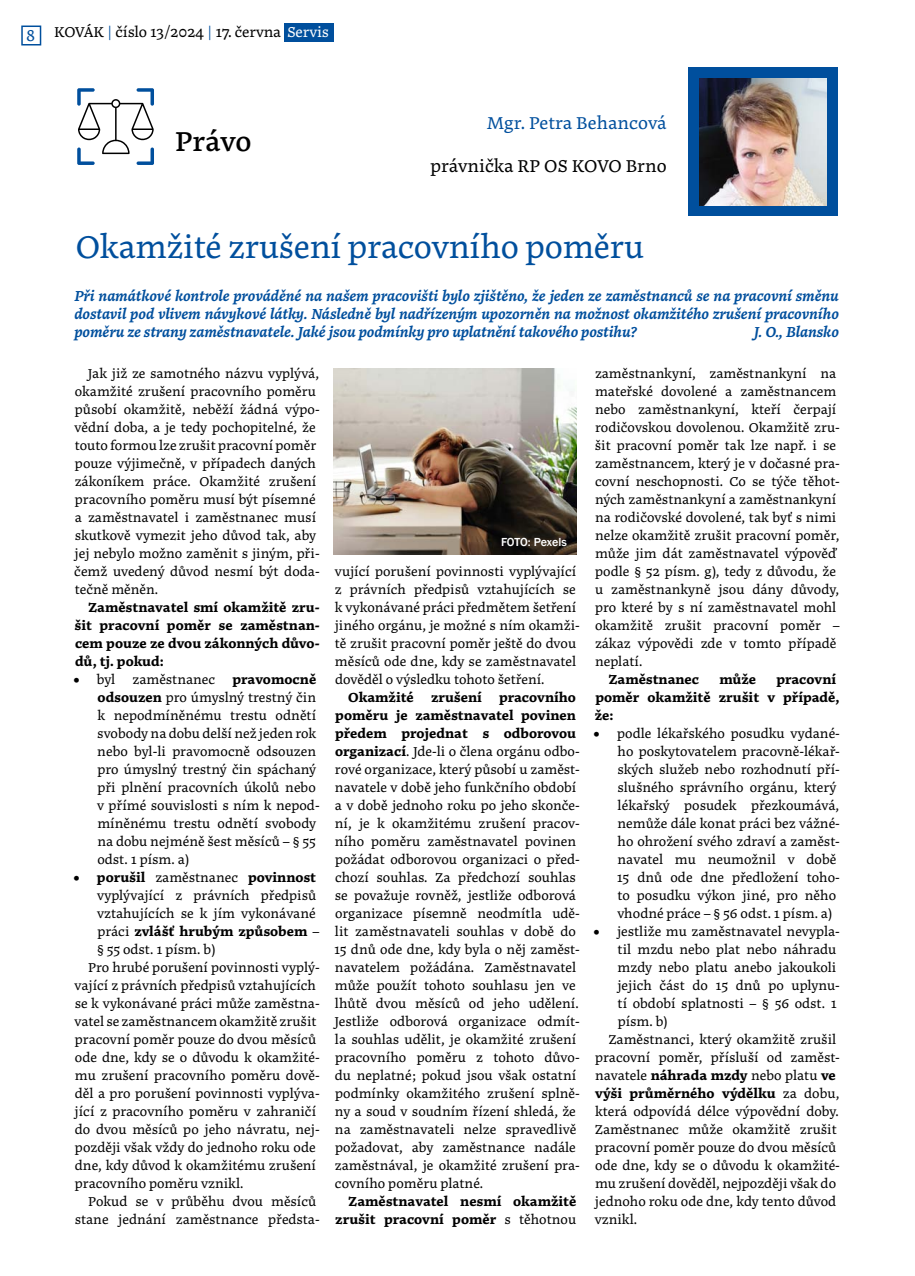
<style>
.page{position:relative;width:915px;height:1276px;background:#fff}
.page>*{position:absolute;margin:0;border:0;box-sizing:border-box;transform-origin:0 0}
.t1{font:33px "Noort";letter-spacing:-.01em;color:#004f9d}
.t2{font:28.5px "Noort";letter-spacing:-.005em;color:#000}
.t3{font:18px "Noort";color:#000}
.t4{font:18px "Noort";color:#004f9d}
.t5{font:16.5px "Noort";color:#004f9d}
.t6{font:italic 600 15px/18px "Noort";letter-spacing:-.01em;color:#004f9d;text-align:justify}
.t7{font:15px "Noort";letter-spacing:-.01em;color:#000}
.t8{font:13.5px/18px "Noort";color:#000}
.t9{font:700 13.5px/18px "Noort";color:#000;text-align:justify}
.t10{font:500 12px "Franklin Gothic";letter-spacing:-.015em;color:#fff}
.s1{color:#004f9d}
.s2{color:#fff}
.s3{font-weight:700}
.s4{font-weight:400}
</style>
<div class="page">
<div style="left:21px;top:26px;width:20px;height:19px;border:2px solid #004f9d"></div>
<div style="left:687px;top:68px;width:150px;height:148px;background:#004f9d"></div>
<img style="left:699px;top:78px;width:127px;height:128px">
<svg style="left:77px;top:88px;width:77px;height:77px"></svg>
<img style="left:334px;top:369px;width:242px;height:185px">
<div style="left:284px;top:23px;width:49px;height:19px;background:#004f9d"></div>
<p class="t5" style="left:26px;top:26px;width:11px">8</p>
<p class="t7" style="left:54px;top:23px;width:276px">KOVÁK <span class="s1">|</span> číslo 13/2024 <span class="s1">|</span> 17. června <span class="s2">Servis</span></p>
<h2 class="t2" style="left:175px;top:124px;width:78px">Právo</h2>
<h3 class="t4" style="left:486px;top:112px;width:181px">Mgr. Petra Behancová</h3>
<h3 class="t3" style="left:430px;top:155px;width:238px">právnička RP OS KOVO Brno</h3>
<h1 class="t1" style="left:76px;top:227px;width:569px">Okamžité zrušení pracovního poměru</h1>
<p class="t6" style="left:74px;top:287px;width:765px">Při namátkové kontrole prováděné na našem pracovišti bylo zjištěno, že jeden ze zaměstnanců se na pracovní směnu dostavil pod vlivem návykové látky. Následně byl nadřízeným upozorněn na možnost okamžitého zrušení pracovního poměru ze strany zaměstnavatele. Jaké jsou podmínky pro uplatnění takového postihu?</p>
<p class="t6" style="left:753px;top:323px;width:87px">J. O., Blansko</p>
<p class="t8" style="left:74px;top:364px;width:247px;text-indent:14px">Jak již ze samotného názvu vyplývá, okamžité zrušení pracovního poměru působí okamžitě, neběží žádná výpo&shy;vědní doba, a je tedy pochopitelné, že touto formou lze zrušit pracovní poměr pouze výjimečně, v případech daných zákoníkem práce. Okamžité zrušení pracovního poměru musí být písemné a zaměstnavatel i zaměstnanec musí skutkově vymezit jeho důvod tak, aby jej nebylo možno zaměnit s jiným, při&shy;čemž uvedený důvod nesmí být doda&shy;tečně měněn.</p>
<p class="t9" style="left:74px;top:598px;width:246px;text-indent:14px">Zaměstnavatel smí okamžitě zru&shy;šit pracovní poměr se zaměstnan&shy;cem pouze ze dvou zákonných důvo&shy;dů, tj. pokud:</p>
<p class="t8" style="left:73px;top:670px;width:44px">• byl</p>
<p class="t8" style="left:132px;top:670px;width:84px">zaměstnanec</p>
<p class="t8" style="left:97px;top:670px;width:224px;text-indent:135px"><span class="s3">pravomocně odsouzen</span> pro úmyslný trestný čin k nepodmíněnému trestu odnětí svobody na dobu delší než jeden rok nebo byl-li pravomocně odsouzen pro úmyslný trestný čin spáchaný při plnění pracovních úkolů nebo v přímé souvislosti s ním k nepod&shy;míněnému trestu odnětí svobody na dobu nejméně šest měsíců – § 55 odst. 1 písm. a)</p>
<p class="t9" style="left:73px;top:868px;width:245px"><span class="s4">•</span> porušil <span class="s4">zaměstnanec</span> povinnost</p>
<p class="t8" style="left:97px;top:886px;width:220px">vyplývající z právních předpisů</p>
<p class="t8" style="left:97px;top:904px;width:220px">vztahujících se k jím vykonávané</p>
<p class="t9" style="left:97px;top:922px;width:223px"><span class="s4">práci</span> zvlášť hrubým způsobem <span class="s4">–</span></p>
<p class="t8" style="left:97px;top:940px;width:120px">§ 55 odst. 1 písm. b)</p>
<p class="t8" style="left:88px;top:958px;width:233px">Pro hrubé porušení povinnosti vyplý-</p>
<p class="t8" style="left:75px;top:976px;width:243px">vající z právních předpisů vztahujících</p>
<p class="t8" style="left:75px;top:994px;width:246px">se k vykonávané práci může zaměstna-</p>
<p class="t8" style="left:75px;top:1012px;width:243px">vatel se zaměstnancem okamžitě zrušit</p>
<p class="t8" style="left:75px;top:1030px;width:243px">pracovní poměr pouze do dvou měsíců</p>
<p class="t8" style="left:75px;top:1048px;width:246px">ode dne, kdy se o důvodu k okamžité-</p>
<p class="t8" style="left:75px;top:1066px;width:246px">mu zrušení pracovního poměru dově-</p>
<p class="t8" style="left:75px;top:1084px;width:246px">děl a pro porušení povinnosti vyplýva-</p>
<p class="t8" style="left:75px;top:1102px;width:243px">jící z pracovního poměru v zahraničí</p>
<p class="t8" style="left:75px;top:1120px;width:246px">do dvou měsíců po jeho návratu, nej-</p>
<p class="t8" style="left:75px;top:1138px;width:242px">později však vždy do jednoho roku ode</p>
<p class="t8" style="left:75px;top:1156px;width:243px">dne, kdy důvod k okamžitému zrušení</p>
<p class="t8" style="left:75px;top:1174px;width:170px">pracovního poměru vznikl.</p>
<p class="t8" style="left:88px;top:1192px;width:229px">Pokud se v průběhu dvou měsíců</p>
<p class="t8" style="left:75px;top:1210px;width:246px">stane jednání zaměstnance předsta-</p>
<p class="t10" style="left:501px;top:535px;width:67px">FOTO: Pexels</p>
<p class="t8" style="left:334px;top:562px;width:246px">vující porušení povinnosti vyplývající z právních předpisů vztahujících se k vykonávané práci předmětem šetření jiného orgánu, je možné s ním okamži&shy;tě zrušit pracovní poměr ještě do dvou měsíců ode dne, kdy se zaměstnavatel dověděl o výsledku tohoto šetření.</p>
<p class="t9" style="left:348px;top:688px;width:67px">Okamžité</p>
<p class="t9" style="left:431px;top:688px;width:52px">zrušení</p>
<p class="t8" style="left:334px;top:688px;width:247px;text-indent:165px"><span class="s3">pracovního poměru je zaměstnavatel povinen předem projednat s odborovou organizací</span>. Jde-li o člena orgánu odbo&shy;rové organizace, který působí u zaměst&shy;navatele v době jeho funkčního období a v době jednoho roku po jeho skonče&shy;ní, je k okamžitému zrušení pracov&shy;ního poměru zaměstnavatel povinen požádat odborovou organizaci o před&shy;chozí souhlas. Za předchozí souhlas se považuje rovněž, jestliže odborová organizace písemně neodmítla udě&shy;lit zaměstnavateli souhlas v době do 15 dnů ode dne, kdy byla o něj zaměst&shy;navatelem požádána. Zaměstnavatel může použít tohoto souhlasu jen ve lhůtě dvou měsíců od jeho udělení.<br>Jestliže odborová organizace odmít&shy;la souhlas udělit, je okamžité zrušení pracovního poměru z tohoto důvo&shy;du neplatné; pokud jsou však ostatní podmínky okamžitého zrušení splně&shy;ny a soud v soudním řízení shledá, že na zaměstnavateli nelze spravedlivě požadovat, aby zaměstnance nadále zaměstnával, je okamžité zrušení pra&shy;covního poměru platné.</p>
<p class="t9" style="left:335px;top:1192px;width:242px;text-align:right">Zaměstnavatel nesmí okamžitě zrušit pracovní poměr <span class="s4">s těhotnou</span></p>
<p class="t8" style="left:594px;top:364px;width:246px">zaměstnankyní, zaměstnankyní na mateřské dovolené a zaměstnancem nebo zaměstnankyní, kteří čerpají rodičovskou dovolenou. Okamžitě zru&shy;šit pracovní poměr tak lze např. i se zaměstnancem, který je v dočasné pra&shy;covní neschopnosti. Co se týče těhot&shy;ných zaměstnankyní a zaměstnankyní na rodičovské dovolené, tak byť s nimi nelze okamžitě zrušit pracovní poměr, může jim dát zaměstnavatel výpověď podle § 52 písm. g), tedy z důvodu, že u zaměstnankyně jsou dány důvody, pro které by s ní zaměstnavatel mohl okamžitě zrušit pracovní poměr – zákaz výpovědi zde v tomto případě neplatí.</p>
<p class="t9" style="left:608px;top:670px;width:92px">Zaměstnanec</p>
<p class="t9" style="left:719px;top:670px;width:38px">může</p>
<p class="t9" style="left:594px;top:670px;width:246px;text-align:left;text-indent:181px">pracovní poměr okamžitě zrušit v případě, že:</p>
<p class="t8" style="left:616px;top:724px;width:225px;text-indent:-24px">• podle lékařského posudku vydané&shy;ho poskytovatelem pracovně-lékař&shy;ských služeb nebo rozhodnutí pří&shy;slušného správního orgánu, který lékařský posudek přezkoumává, nemůže dále konat práci bez vážné&shy;ho ohrožení svého zdraví a zaměst&shy;navatel mu neumožnil v době<br>15 dnů ode dne předložení toho&shy;to posudku výkon jiné, pro něho vhodné práce – § 56 odst. 1 písm. a)</p>
<p class="t8" style="left:592px;top:922px;width:248px">• jestliže mu zaměstnavatel nevypla-</p>
<p class="t8" style="left:617px;top:940px;width:220px">til mzdu nebo plat nebo náhradu</p>
<p class="t8" style="left:617px;top:958px;width:220px">mzdy nebo platu anebo jakoukoli</p>
<p class="t8" style="left:617px;top:976px;width:224px">jejich část do 15 dnů po uplynu-</p>
<p class="t8" style="left:617px;top:994px;width:221px">tí období splatnosti – § 56 odst. 1</p>
<p class="t8" style="left:617px;top:1012px;width:51px">písm. b)</p>
<p class="t8" style="left:608px;top:1030px;width:229px">Zaměstnanci, který okamžitě zrušil</p>
<p class="t8" style="left:595px;top:1048px;width:246px">pracovní poměr, přísluší od zaměst-</p>
<p class="t8" style="left:595px;top:1066px;width:242px">navatele <span class="s3">náhrada mzdy</span> nebo platu <span class="s3">ve</span></p>
<p class="t9" style="left:595px;top:1084px;width:246px">výši průměrného výdělku <span class="s4">za dobu,</span></p>
<p class="t8" style="left:595px;top:1102px;width:245px">která odpovídá délce výpovědní doby.</p>
<p class="t8" style="left:594px;top:1120px;width:243px">Zaměstnanec může okamžitě zrušit</p>
<p class="t8" style="left:595px;top:1138px;width:243px">pracovní poměr pouze do dvou měsíců</p>
<p class="t8" style="left:595px;top:1156px;width:246px">ode dne, kdy se o důvodu k okamžité-</p>
<p class="t8" style="left:595px;top:1174px;width:242px">mu zrušení dověděl, nejpozději však do</p>
<p class="t8" style="left:594px;top:1192px;width:243px">jednoho roku ode dne, kdy tento důvod</p>
<p class="t8" style="left:594px;top:1210px;width:44px">vznikl.</p>
</div>
